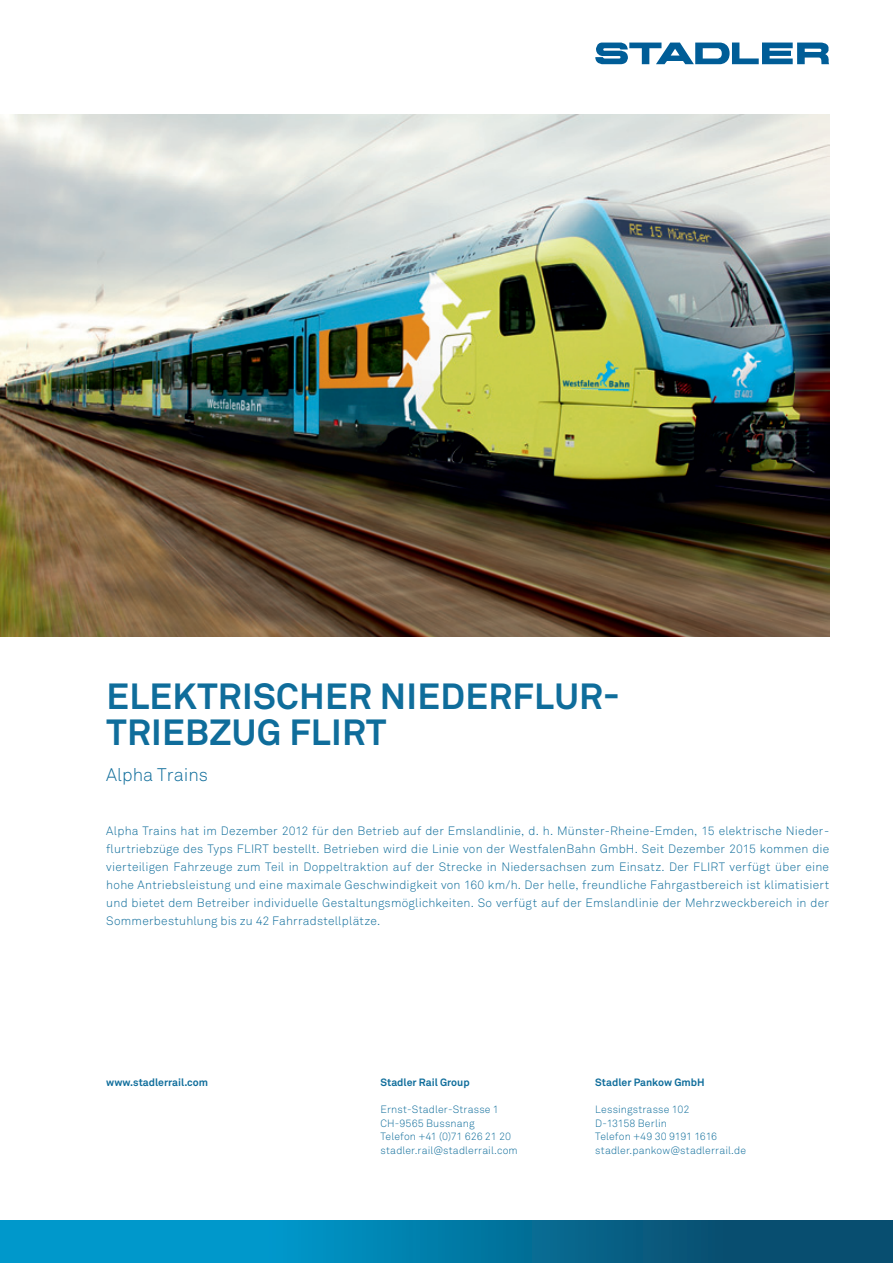
<style>
.page{position:relative;width:893px;height:1263px;background:#fff}
.page>*{position:absolute;margin:0;border:0;box-sizing:border-box;transform-origin:0 0}
.t1{font:700 36px/36px "Akkurat Pro";letter-spacing:.01em;color:#0f6d9b}
.t2{font:300 18px "Akkurat Pro";color:#0f6d9b}
.t3{font:300 12px/18px "Akkurat Pro";letter-spacing:.015em;color:#0f6d9b;text-align:justify}
.t4{font:300 10.5px/13.5px "Akkurat Pro";letter-spacing:.015em;color:#0f6d9b}
.t5{font:700 10.5px "Akkurat Pro";color:#0f6d9b}
</style>
<div class="page">
<svg style="left:595px;top:43px;width:234px;height:21px"></svg>
<svg style="left:0;top:1221px;width:893px;height:42px;background:#0377a2"></svg>
<img style="left:0;top:115px;width:829px;height:522px">
<h1 class="t1" style="left:106px;top:677px;width:217px">Elektrischer</h1>
<h1 class="t1" style="left:106px;top:677px;width:485px;text-indent:273px">Niederflur&shy;triebzug FLI RT</h1>
<h2 class="t2" style="left:106px;top:764px;width:103px">Alpha Trains</h2>
<p class="t3" style="left:106px;top:821px;width:724px">Alpha Trains hat im Dezember 2012 für den Betrieb auf der Emslandlinie, d. h. Münster-Rheine-Emden, 15 elektrische Nieder&shy;flurtriebzüge des Typs FLIRT bestellt. Betrieben wird die Linie von der WestfalenBahn GmbH. Seit Dezember 2015 kommen die vierteiligen Fahrzeuge zum Teil in Doppeltraktion auf der Strecke in Niedersachsen zum Einsatz. Der FLIRT verfügt über eine hohe Antriebsleistung und eine maximale Geschwindigkeit von 160 km/h. Der helle, freundliche Fahrgastbereich ist klimatisiert und bietet dem Betreiber individuelle Gestaltungsmöglichkeiten. So verfügt auf der Emslandlinie der Mehrzweckbereich in der Sommerbestuhlung bis zu 42 Fahrradstellplätze.</p>
<p class="t5" style="left:106px;top:1076px;width:103px">www.stadlerrail.com</p>
<p class="t5" style="left:381px;top:1076px;width:91px">Stadler Rail Group</p>
<p class="t4" style="left:381px;top:1103px;width:139px">Ernst-Stadler-Strasse 1<br>CH-9565 Bussnang<br>Telefon +41 (0)71 626 21 20 stadler.rail@stadlerrail.com</p>
<p class="t5" style="left:595px;top:1076px;width:111px">Stadler Pankow GmbH</p>
<p class="t4" style="left:595px;top:1103px;width:152px">Lessingstrasse 102<br>D-13158 Berlin<br>Telefon +49 30 9191 1616 stadler.pankow@stadlerrail.de</p>
</div>
